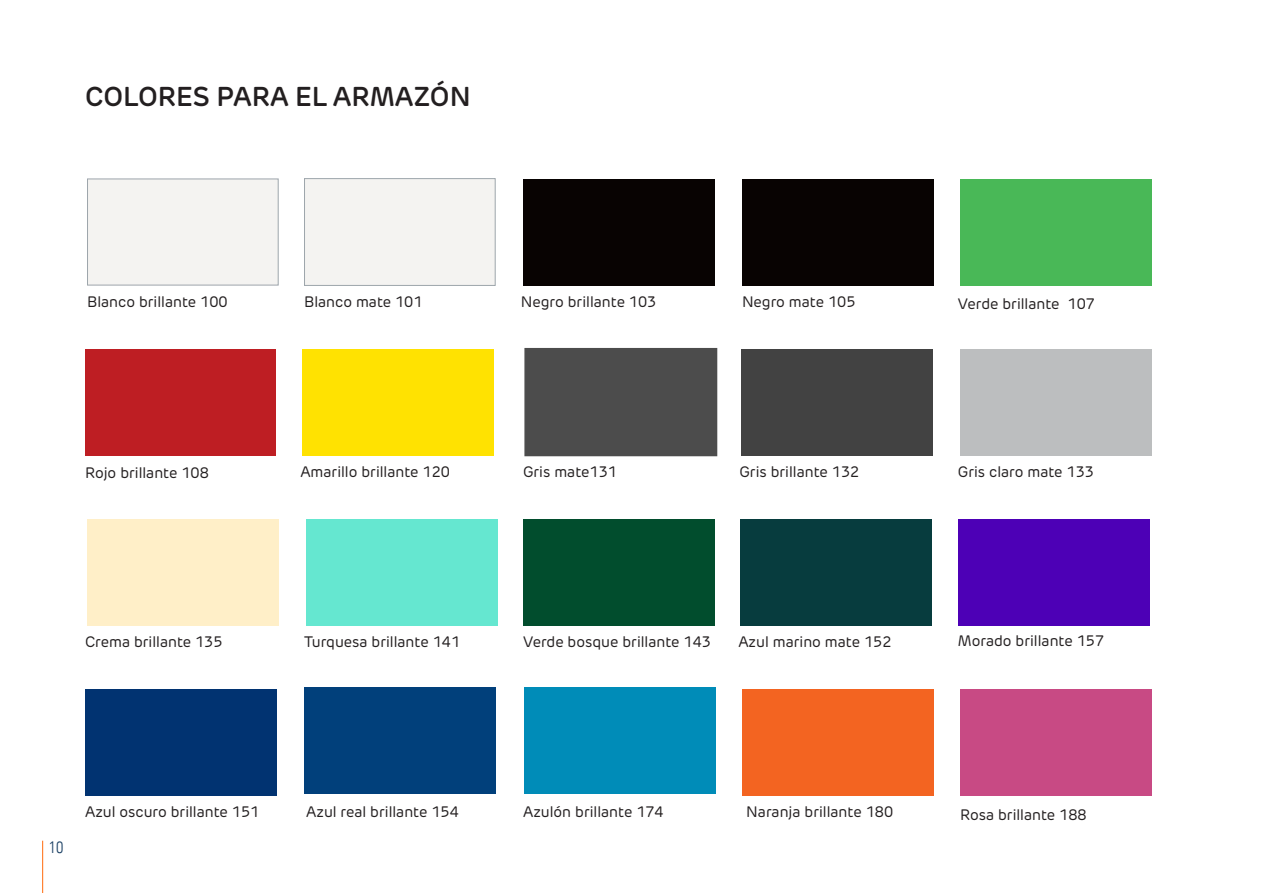
<style>
.page{position:relative;width:1263px;height:893px;background:#fff}
.page>*{position:absolute;margin:0;border:0;box-sizing:border-box;transform-origin:0 0}
.Paragraph_Style_4_su{font:600 27px "New Rubrik Edge";color:#231f20}
.t1{font:16.5px "Univers Com 47 Light Cond";color:#1b4064}
.Paragraph_Style_2_bo{font:15px "New Rubrik Edge";color:#231f20}
</style>
<div class="page">
<hr style="left:42px;top:841px;width:1px;height:52px;background:#ff6b0d">
<div style="left:523px;top:519px;width:191px;height:107px;background:#014d2d"></div>
<div style="left:740px;top:519px;width:192px;height:107px;background:#073c3e"></div>
<div style="left:85px;top:689px;width:191px;height:107px;background:#013371"></div>
<div style="left:304px;top:687px;width:191px;height:107px;background:#01407b"></div>
<div style="left:742px;top:689px;width:191px;height:107px;background:#f36421"></div>
<div style="left:960px;top:689px;width:191px;height:107px;background:#c84a84"></div>
<div style="left:958px;top:519px;width:191px;height:107px;background:#4d00b6"></div>
<div style="left:524px;top:687px;width:191px;height:107px;background:#008cb8"></div>
<div style="left:960px;top:179px;width:191px;height:106px;background:#49b857"></div>
<div style="left:85px;top:349px;width:191px;height:106px;background:#be1e23"></div>
<div style="left:302px;top:349px;width:192px;height:106px;background:#ffe201"></div>
<div style="left:524px;top:348px;width:193px;height:108px;background:#4c4c4c"></div>
<div style="left:960px;top:349px;width:191px;height:106px;background:#bcbebf"></div>
<div style="left:741px;top:349px;width:192px;height:106px;background:#424242"></div>
<div style="left:87px;top:519px;width:192px;height:107px;background:#ffefc8"></div>
<div style="left:306px;top:519px;width:191px;height:107px;background:#65e7d0"></div>
<div style="left:87px;top:179px;width:192px;height:106px;background:#f4f3f1;border:1px solid #9da5ab"></div>
<div style="left:304px;top:178px;width:191px;height:108px;background:#f4f3f1;border:1px solid #9da5ab"></div>
<div style="left:523px;top:179px;width:191px;height:106px;background:#080302"></div>
<div style="left:742px;top:179px;width:191px;height:106px;background:#080302"></div>
<p class="Paragraph_Style_4_su" style="left:85px;top:80px;width:387px">COLORES PARA EL ARMAZÓN</p>
<p class="Paragraph_Style_2_bo" style="left:521px;top:292px;width:137px">Negro brillante 103</p>
<p class="Paragraph_Style_2_bo" style="left:742px;top:292px;width:115px">Negro mate 105</p>
<p class="Paragraph_Style_2_bo" style="left:87px;top:292px;width:142px">Blanco brillante 100</p>
<p class="Paragraph_Style_2_bo" style="left:958px;top:294px;width:139px">Verde brillante 107</p>
<p class="Paragraph_Style_2_bo" style="left:304px;top:292px;width:120px">Blanco mate 101</p>
<p class="Paragraph_Style_2_bo" style="left:85px;top:463px;width:125px">Rojo brillante 108</p>
<p class="Paragraph_Style_2_bo" style="left:300px;top:462px;width:151px">Amarillo brillante 120</p>
<p class="Paragraph_Style_2_bo" style="left:523px;top:462px;width:95px">Gris mate131</p>
<p class="Paragraph_Style_2_bo" style="left:739px;top:462px;width:121px">Gris brillante 132</p>
<p class="Paragraph_Style_2_bo" style="left:958px;top:462px;width:138px">Gris claro mate 133</p>
<p class="Paragraph_Style_2_bo" style="left:85px;top:633px;width:139px">Crema brillante 135</p>
<p class="Paragraph_Style_2_bo" style="left:304px;top:633px;width:158px">Turquesa brillante 141</p>
<p class="Paragraph_Style_2_bo" style="left:523px;top:633px;width:189px">Verde bosque brillante 143</p>
<p class="Paragraph_Style_2_bo" style="left:738px;top:633px;width:155px">Azul marino mate 152</p>
<p class="Paragraph_Style_2_bo" style="left:958px;top:631px;width:148px">Morado brillante 157</p>
<p class="t1" style="left:49px;top:837px;width:16px">10</p>
<p class="Paragraph_Style_2_bo" style="left:85px;top:803px;width:176px">Azul oscuro brillante 151</p>
<p class="Paragraph_Style_2_bo" style="left:306px;top:802px;width:154px">Azul real brillante 154</p>
<p class="Paragraph_Style_2_bo" style="left:523px;top:802px;width:142px">Azulón brillante 174</p>
<p class="Paragraph_Style_2_bo" style="left:746px;top:803px;width:148px">Naranja brillante 180</p>
<p class="Paragraph_Style_2_bo" style="left:960px;top:806px;width:128px">Rosa brillante 188</p>
</div>
